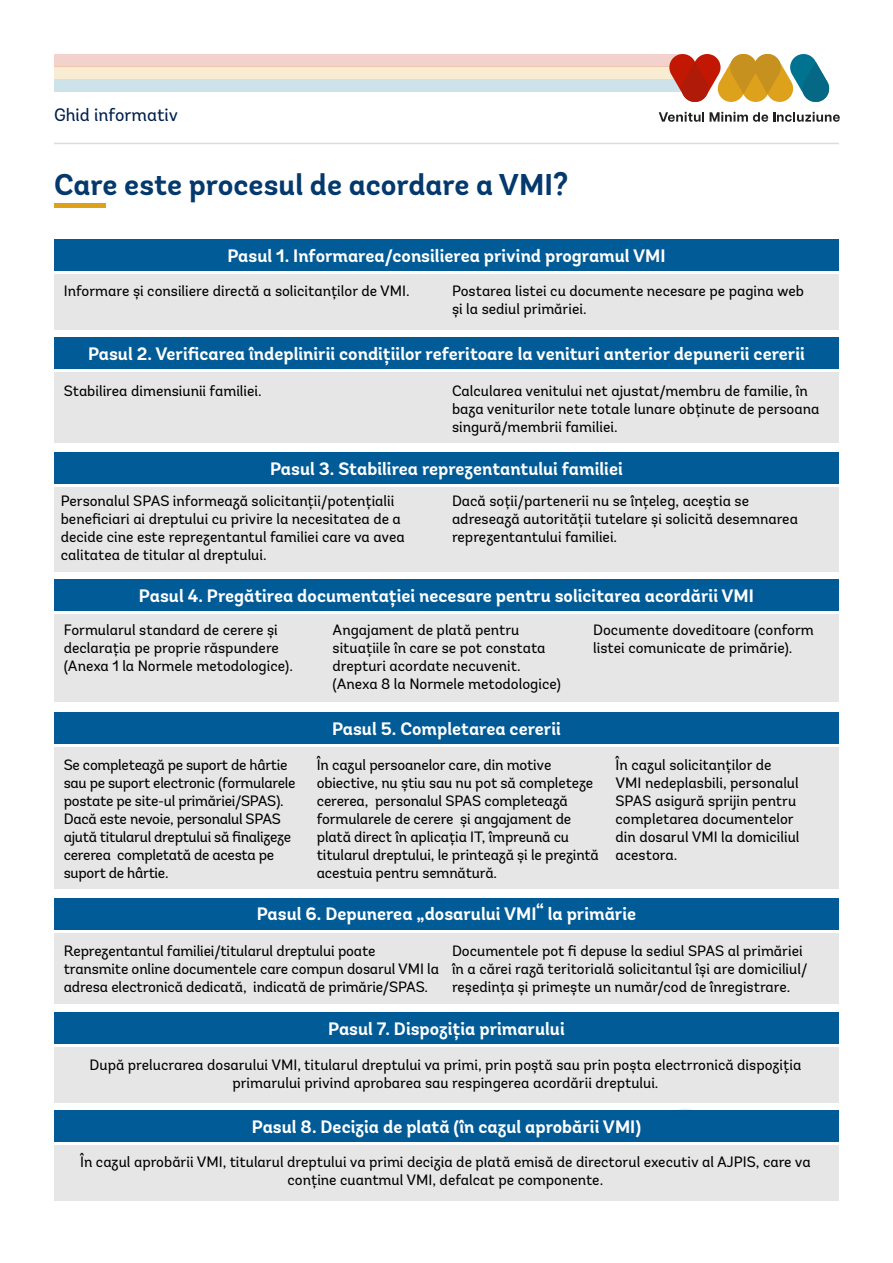
<style>
.page{position:relative;width:893px;height:1263px;background:#fff}
.page>*{position:absolute;margin:0;border:0;box-sizing:border-box;transform-origin:0 0}
.t1{font:700 30px "Andes";color:#03396c}
.t2{font:700 18px "Andes";color:#fff}
.t3{font:18px "Andes";color:#011f4b}
.t4{font:15px/18px "Andes";color:#000}
.t5{font:15px/18px "Andes";letter-spacing:-.02em;color:#000}
</style>
<div class="page">
<svg style="left:515px;top:1108px;width:324px;height:34px"></svg>
<hr style="left:54px;top:143px;width:785px;height:1px;background:#6497b1">
<div style="left:54px;top:54px;width:627px;height:12px;background:#f3d1cd"></div>
<div style="left:54px;top:66px;width:627px;height:13px;background:#f8ecd2"></div>
<div style="left:54px;top:79px;width:627px;height:12px;background:#cde3e9"></div>
<svg style="left:659px;top:112px;width:45px;height:10px"></svg>
<svg style="left:710px;top:112px;width:130px;height:10px"></svg>
<svg style="left:667px;top:54px;width:163px;height:48px"></svg>
<hr style="left:54px;top:204px;width:52px;height:4px;background:#dea11c">
<div style="left:54px;top:240px;width:785px;height:31px;background:#005b96"></div>
<div style="left:54px;top:274px;width:785px;height:56px;background:#e6e6e6"></div>
<div style="left:54px;top:338px;width:785px;height:31px;background:#005b96"></div>
<div style="left:54px;top:372px;width:785px;height:71px;background:#e6e6e6"></div>
<div style="left:54px;top:452px;width:785px;height:31px;background:#005b96"></div>
<div style="left:54px;top:487px;width:785px;height:85px;background:#e6e6e6"></div>
<div style="left:54px;top:898px;width:785px;height:31px;background:#005b96"></div>
<div style="left:54px;top:933px;width:785px;height:70px;background:#e6e6e6"></div>
<div style="left:54px;top:1012px;width:785px;height:31px;background:#005b96"></div>
<div style="left:54px;top:1047px;width:785px;height:55px;background:#e6e6e6"></div>
<div style="left:54px;top:1110px;width:785px;height:31px;background:#005b96"></div>
<div style="left:54px;top:1145px;width:785px;height:55px;background:#e6e6e6"></div>
<div style="left:54px;top:580px;width:785px;height:31px;background:#005b96"></div>
<div style="left:54px;top:614px;width:785px;height:88px;background:#e6e6e6"></div>
<div style="left:54px;top:712px;width:785px;height:32px;background:#005b96"></div>
<div style="left:54px;top:747px;width:785px;height:142px;background:#e6e6e6"></div>
<p class="t3" style="left:54px;top:104px;width:126px">Ghid informativ</p>
<h1 class="t1" style="left:54px;top:165px;width:516px">Care este procesul de acordare a VMI?</h1>
<p class="t2" style="left:227px;top:245px;width:440px">Pasul 1. Informarea/consilierea privind programul VMI</p>
<p class="t4" style="left:64px;top:282px;width:347px">Informare și consiliere directă a solicitanților de VMI.</p>
<p class="t4" style="left:452px;top:282px;width:353px">Postarea listei cu documente necesare pe pagina web și la sediul primăriei.</p>
<p class="t2" style="left:88px;top:342px;width:718px">Pasul 2. Verificarea îndeplinirii condițiilor referitoare la venituri anterior depunerii cererii</p>
<p class="t4" style="left:64px;top:381px;width:199px">Stabilirea dimensiunii familiei.</p>
<p class="t4" style="left:452px;top:381px;width:369px">Calcularea venitului net ajustat/membru de familie, în baza veniturilor nete totale lunare obținute de persoana singură/membrii familiei.</p>
<p class="t2" style="left:270px;top:457px;width:354px">Pasul 3. Stabilirea reprezentantului familiei</p>
<p class="t4" style="left:61px;top:492px;width:346px">Personalul SPAS informează solicitanții/potențialii beneficiari ai dreptului cu privire la necesitatea de a decide cine este reprezentantul familiei care va avea calitatea de titular al dreptului.</p>
<p class="t4" style="left:452px;top:492px;width:347px">Dacă soții/partenerii nu se înțeleg, aceștia se adresează autorității tutelare și solicită desemnarea reprezentantului familiei.</p>
<p class="t2" style="left:139px;top:585px;width:616px">Pasul 4. Pregătirea documentației necesare pentru solicitarea acordării VMI</p>
<p class="t4" style="left:64px;top:620px;width:231px">Formularul standard de cerere și declarația pe proprie răspundere (Anexa 1 la Normele metodologice).</p>
<p class="t4" style="left:333px;top:620px;width:230px">Angajament de plată pentru situaţiile în care se pot constata drepturi acordate necuvenit. (Anexa 8 la Normele metodologice)</p>
<p class="t4" style="left:593px;top:620px;width:222px">Documente doveditoare (conform listei comunicate de primărie).</p>
<p class="t2" style="left:332px;top:717px;width:230px">Pasul 5. Completarea cererii</p>
<p class="t5" style="left:64px;top:756px;width:233px">Se completează pe suport de hârtie sau pe suport electronic (formularele postate pe site-ul primăriei/SPAS).<br>Dacă este nevoie, personalul SPAS ajută titularul dreptului să finalizeze cererea completată de acesta pe suport de hârtie.</p>
<p class="t4" style="left:317px;top:756px;width:284px">În cazul persoanelor care, din motive obiective, nu știu sau nu pot să completeze cererea, personalul SPAS completează formularele de cerere și angajament de plată direct în aplicația IT, împreună cu titularul dreptului, le printează și le prezintă acestuia pentru semnătură.</p>
<p class="t4" style="left:615px;top:756px;width:185px">În cazul solicitanților de<br>VMI nedeplasbili, personalul<br>SPAS asigură sprijin pentru completarea documentelor din dosarul VMI la domiciliul acestora.</p>
<p class="t2" style="left:257px;top:903px;width:381px">Pasul 6. Depunerea „dosarului VMI“ la primărie</p>
<p class="t4" style="left:64px;top:942px;width:377px">Reprezentantul familiei/titularul dreptului poate transmite online documentele care compun dosarul VMI la adresa electronică dedicată, indicată de primărie/SPAS.</p>
<p class="t4" style="left:452px;top:942px;width:357px">Documentele pot fi depuse la sediul SPAS al primăriei în a cărei rază teritorială solicitantul își are domiciliul/ reședința și primește un număr/cod de înregistrare.</p>
<p class="t2" style="left:328px;top:1017px;width:238px">Pasul 7. Dispoziția primarului</p>
<p class="t4" style="left:90px;top:1056px;width:713px;text-align:center">După prelucrarea dosarului VMI, titularul dreptului va primi, prin poștă sau prin poșta electrronică dispoziția primarului privind aprobarea sau respingerea acordării dreptului.</p>
<p class="t2" style="left:252px;top:1115px;width:391px">Pasul 8. Decizia de plată (în cazul aprobării VMI)</p>
<p class="t4" style="left:80px;top:1153px;width:732px;text-align:center">În cazul aprobării VMI, titularul dreptului va primi decizia de plată emisă de directorul executiv al AJPIS, care va conține cuantmul VMI, defalcat pe componente.</p>
</div>
